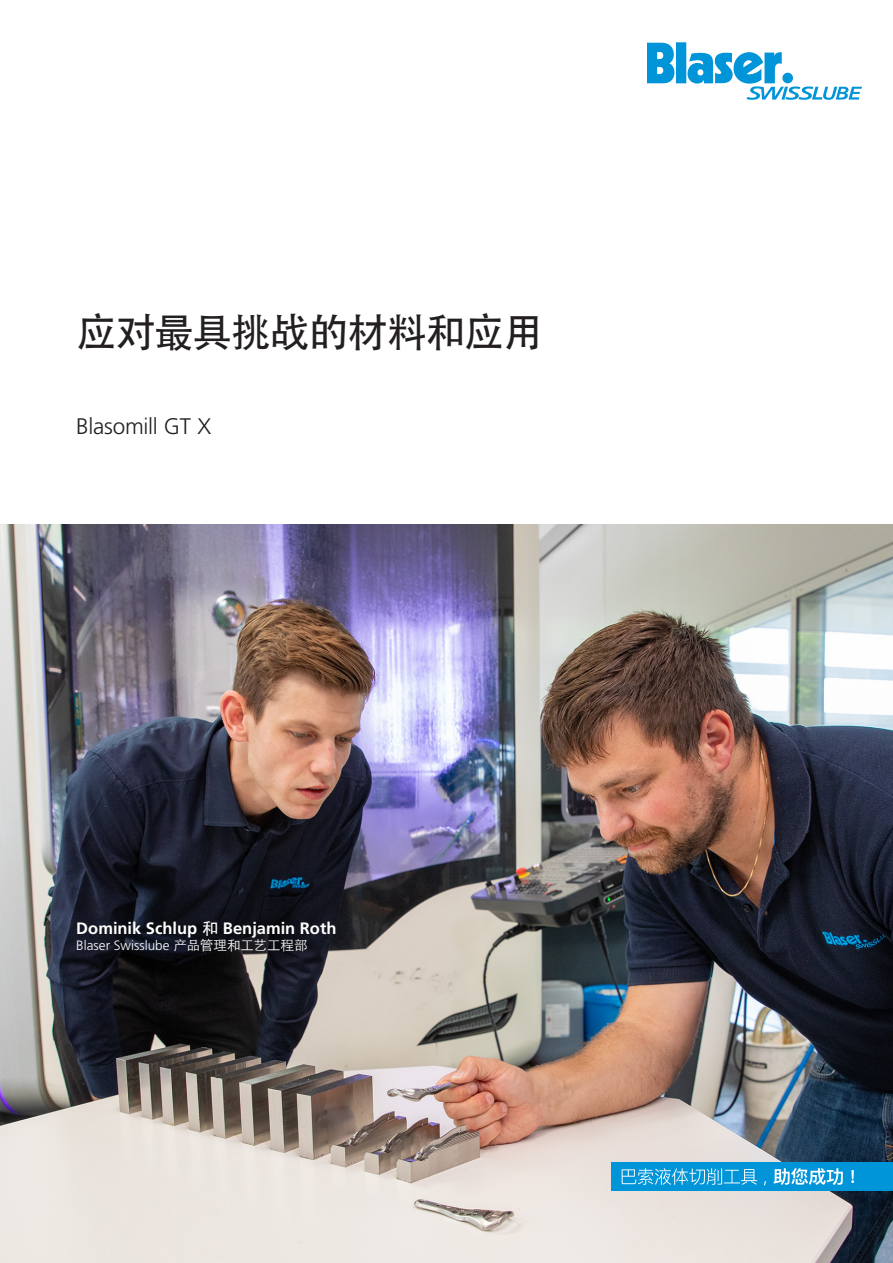
<style>
.page{position:relative;width:893px;height:1263px;background:#fff}
.page>*{position:absolute;margin:0;border:0;box-sizing:border-box;transform-origin:0 0}
.t1{font:500 39.75px "ST Heiti SC";letter-spacing:-.03em;color:#231f20}
.t2{font:300 22.5px "Frutiger LT Std";letter-spacing:-.015em;color:#231f20}
.t3{font:700 16.5px "Frutiger LT Std";color:#fff}
.t4{font:300 13.5px "Frutiger LT Std";letter-spacing:.005em;color:#fff}
.s1{font-family:"ST Heiti SC";font-weight:500}
.s2{font-family:"ST Heiti SC"}
</style>
<div class="page">
<img style="left:0;top:525px;width:893px;height:738px">
<div style="left:612px;top:1162px;width:281px;height:28px;background:#0095d9"></div>
<svg style="left:622px;top:1168px;width:135px;height:17px"></svg>
<svg style="left:773px;top:1168px;width:70px;height:17px"></svg>
<svg style="left:851px;top:1170px;width:3px;height:13px"></svg>
<div style="left:676px;top:42px;width:10px;height:41px;background:#0095d9"></div>
<svg style="left:647px;top:43px;width:28px;height:40px"></svg>
<svg style="left:687px;top:52px;width:174px;height:48px"></svg>
<h1 class="t1" style="left:76px;top:309px;width:467px">应对最具挑战的材料和应用</h1>
<h2 class="t2" style="left:76px;top:413px;width:136px">Blasomill GT X</h2>
<p class="t3" style="left:76px;top:918px;width:262px">Dominik Schlup <span class="s1">和</span> Benjamin Roth</p>
<p class="t4" style="left:76px;top:938px;width:233px">Blaser Swisslube <span class="s2">产品管理和工艺工程部</span></p>
</div>
